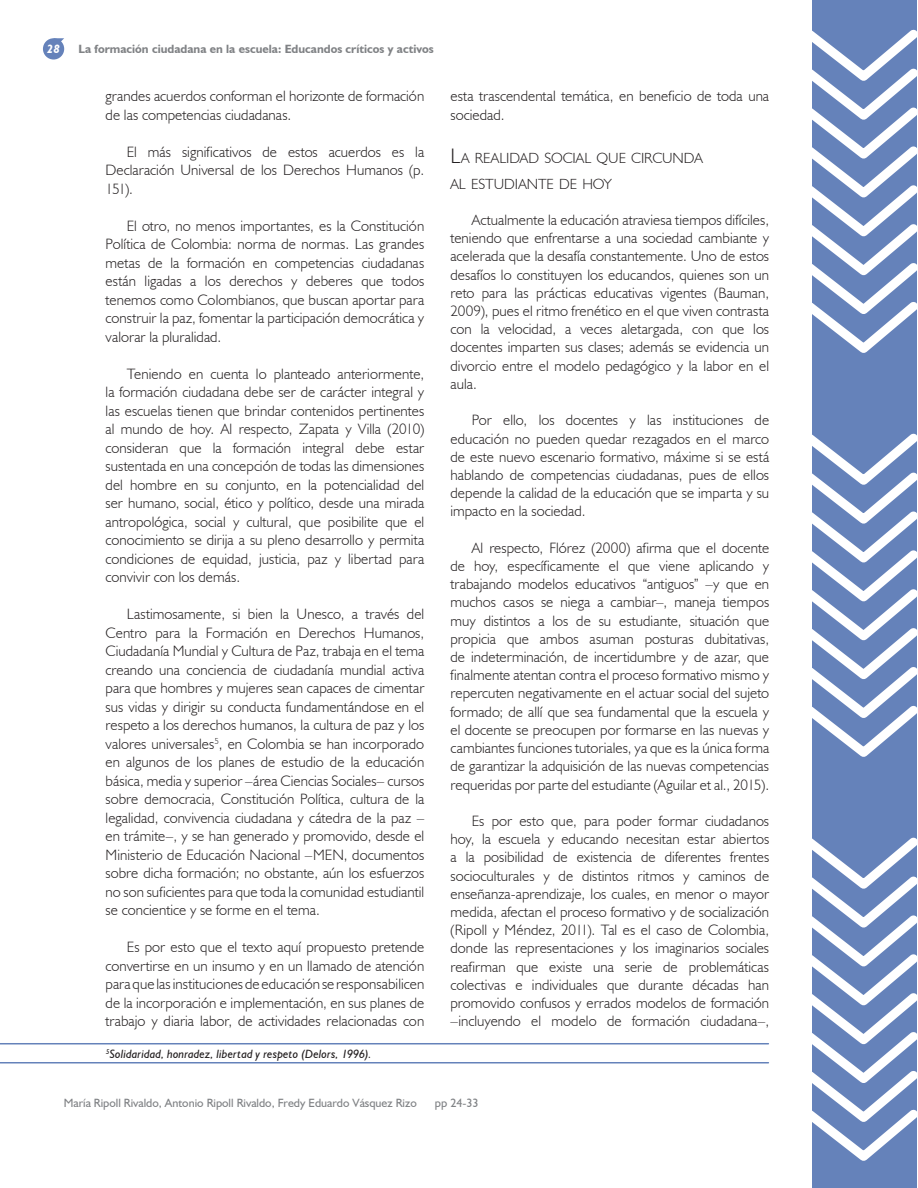
<style>
.page{position:relative;width:918px;height:1188px;background:#fff}
.page>*{position:absolute;margin:0;border:0;box-sizing:border-box;transform-origin:0 0}
.t1{font:300 15px/18.5px "Humanist 521 BT";letter-spacing:.005em;color:#231f20;text-align:justify}
.t2{font:300 14.7px/25.3px "Humanist 521 BT";letter-spacing:-.005em;color:#231f20}
.t3{font:12px "Humanist 521 BT";color:#808285}
.t4{font:700 12px "Humanist 521 BT";color:#808285}
.t5{font:italic 12px "Humanist 521 BT";letter-spacing:.01em;color:#231f20}
.t6{font:italic 700 12px "Humanist 521 BT";color:#fff}
.s1{font-size:21px}
</style>
<div class="page">
<div style="left:43px;top:38px;width:21px;height:22px;background:#6582ba;border-radius:50%"></div>
<svg style="left:54px;top:38px;width:10px;height:9px"></svg>
<div style="left:812px;top:0;width:105px;height:1188px;background:#6582ba"></div>
<svg style="left:812px;top:29px;width:105px;height:324px"></svg>
<svg style="left:812px;top:433px;width:105px;height:324px"></svg>
<svg style="left:812px;top:837px;width:105px;height:324px"></svg>
<hr style="left:0;top:1062px;width:768px;height:2px;background:#6582ba">
<hr style="left:0;top:1043px;width:768px;height:1px;background:#6582ba">
<p class="t6" style="left:47px;top:41px;width:14px">28</p>
<p class="t4" style="left:79px;top:41px;width:357px">La formación ciudadana en la escuela: Educandos críticos y activos</p>
<p class="t1" style="left:106px;top:87px;width:320px">grandes acuerdos conforman el horizonte de formación de las competencias ciudadanas.</p>
<p class="t1" style="left:106px;top:142px;width:320px;text-indent:21px">El más significativos de estos acuerdos es la Declaración Universal de los Derechos Humanos (p.<br>151).</p>
<p class="t1" style="left:106px;top:216px;width:320px;text-indent:21px">El otro, no menos importantes, es la Constitución Política de Colombia: norma de normas. Las grandes metas de la formación en competencias ciudadanas están ligadas a los derechos y deberes que todos tenemos como Colombianos, que buscan aportar para construir la paz, fomentar la participación democrática y valorar la pluralidad.</p>
<p class="t1" style="left:106px;top:364px;width:320px;text-indent:21px">Teniendo en cuenta lo planteado anteriormente, la formación ciudadana debe ser de carácter integral y las escuelas tienen que brindar contenidos pertinentes al mundo de hoy. Al respecto, Zapata y Villa (2010) consideran que la formación integral debe estar sustentada en una concepción de todas las dimensiones del hombre en su conjunto, en la potencialidad del ser humano, social, ético y político, desde una mirada antropológica, social y cultural, que posibilite que el conocimiento se dirija a su pleno desarrollo y permita condiciones de equidad, justicia, paz y libertad para convivir con los demás.</p>
<p class="t1" style="left:106px;top:605px;width:320px;text-indent:21px">Lastimosamente, si bien la Unesco, a través del Centro para la Formación en Derechos Humanos, Ciudadanía Mundial y Cultura de Paz, trabaja en el tema creando una conciencia de ciudadanía mundial activa para que hombres y mujeres sean capaces de cimentar sus vidas y dirigir su conducta fundamentándose en el respeto a los derechos humanos, la cultura de paz y los valores universales<sup>5</sup>, en Colombia se han incorporado en algunos de los planes de estudio de la educación básica, media y superior –área Ciencias Sociales– cursos sobre democracia, Constitución Política, cultura de la legalidad, convivencia ciudadana y cátedra de la paz – en trámite–, y se han generado y promovido, desde el Ministerio de Educación Nacional –MEN, documentos sobre dicha formación; no obstante, aún los esfuerzos no son suficientes para que toda la comunidad estudiantil se concientice y se forme en el tema.</p>
<p class="t1" style="left:106px;top:937px;width:320px;text-indent:21px">Es por esto que el texto aquí propuesto pretende convertirse en un insumo y en un llamado de atención para que las instituciones de educación se responsabilicen de la incorporación e implementación, en sus planes de trabajo y diaria labor, de actividades relacionadas con</p>
<p class="t5" style="left:106px;top:1046px;width:267px"><sup>5</sup>Solidaridad, honradez, libertad y respeto (Delors, 1996).</p>
<p class="t1" style="left:450px;top:87px;width:320px">esta trascendental temática, en beneficio de toda una sociedad.</p>
<p class="t2" style="left:450px;top:145px;width:254px"><span class="s1">L</span>A REALI DAD SOCIAL QUE CI RCUNDA<br>AL ESTUDIANTE DE HOY</p>
<p class="t1" style="left:451px;top:211px;width:320px;text-indent:21px">Actualmente la educación atraviesa tiempos difíciles, teniendo que enfrentarse a una sociedad cambiante y acelerada que la desafía constantemente. Uno de estos desafíos lo constituyen los educandos, quienes son un reto para las prácticas educativas vigentes (Bauman, 2009), pues el ritmo frenético en el que viven contrasta con la velocidad, a veces aletargada, con que los docentes imparten sus clases; además se evidencia un divorcio entre el modelo pedagógico y la labor en el aula.</p>
<p class="t1" style="left:451px;top:411px;width:320px;text-indent:21px">Por ello, los docentes y las instituciones de educación no pueden quedar rezagados en el marco de este nuevo escenario formativo, máxime si se está hablando de competencias ciudadanas, pues de ellos depende la calidad de la educación que se imparta y su impacto en la sociedad.</p>
<p class="t1" style="left:451px;top:538px;width:320px;text-indent:21px">Al respecto, Flórez (2000) afirma que el docente de hoy, específicamente el que viene aplicando y trabajando modelos educativos “antiguos” –y que en muchos casos se niega a cambiar–, maneja tiempos muy distintos a los de su estudiante, situación que propicia que ambos asuman posturas dubitativas, de indeterminación, de incertidumbre y de azar, que finalmente atentan contra el proceso formativo mismo y repercuten negativamente en el actuar social del sujeto formado; de allí que sea fundamental que la escuela y el docente se preocupen por formarse en las nuevas y cambiantes funciones tutoriales, ya que es la única forma de garantizar la adquisición de las nuevas competencias requeridas por parte del estudiante (Aguilar et al., 2015).</p>
<p class="t1" style="left:451px;top:811px;width:320px;text-indent:21px">Es por esto que, para poder formar ciudadanos hoy, la escuela y educando necesitan estar abiertos a la posibilidad de existencia de diferentes frentes socioculturales y de distintos ritmos y caminos de enseñanza-aprendizaje, los cuales, en menor o mayor medida, afectan el proceso formativo y de socialización (Ripoll y Méndez, 2011). Tal es el caso de Colombia, donde las representaciones y los imaginarios sociales reafirman que existe una serie de problemáticas colectivas e individuales que durante décadas han promovido confusos y errados modelos de formación –incluyendo el modelo de formación ciudadana–,</p>
<p class="t3" style="left:64px;top:1096px;width:354px">María Ripoll Rivaldo, Antonio Ripoll Rivaldo, Fredy Eduardo Vásquez Rizo</p>
<p class="t3" style="left:435px;top:1096px;width:45px">pp 24-33</p>
</div>
